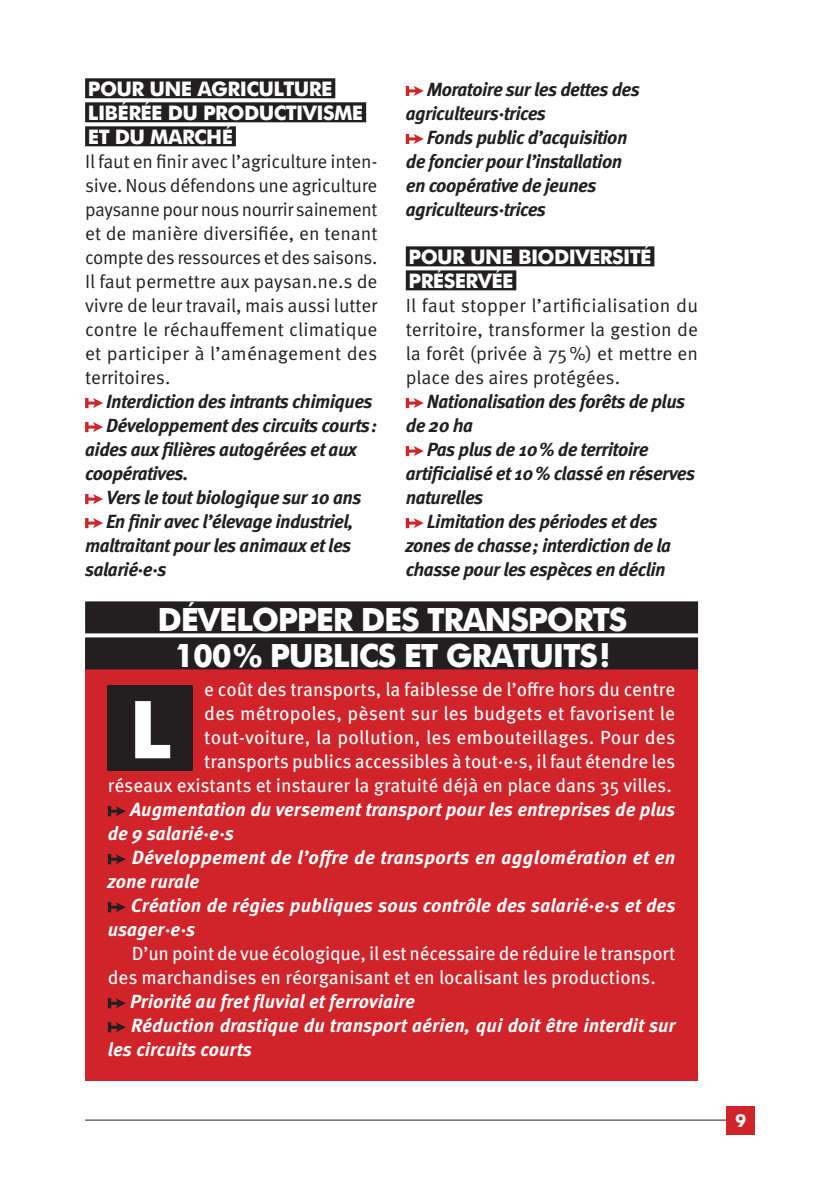
<style>
.page{position:relative;width:840px;height:1191px;background:#fff}
.page>*{position:absolute;margin:0;border:0;box-sizing:border-box;transform-origin:0 0}
.t1{font:700 80px "Futura";color:#fff}
.t2{font:700 32px "Futura";letter-spacing:-.04em;color:#fff}
.t3{font:700 20px/24px "Futura";letter-spacing:-.03em;color:#fff}
.t4{font:italic 700 19px/24px "Meta Pro";letter-spacing:-.03em;color:#231f20}
.t5{font:19px/24px "Meta Pro";color:#231f20;text-align:justify}
.t6{font:19px/24px "Meta Pro";color:#fff;text-align:right}
.t7{font:italic 700 19px/24px "Meta Pro";color:#fff}
.t8{font:700 18px "Futura";color:#fff}
</style>
<div class="page">
<hr style="left:85px;top:1119px;width:669px;height:1px;background:#231f20">
<div style="left:726px;top:1106px;width:28px;height:28px;background:#d1232a"></div>
<div style="left:85px;top:638px;width:612px;height:442px;background:#d1232a"></div>
<div style="left:108px;top:685px;width:85px;height:85px;background:#231f20"></div>
<svg style="left:108px;top:806px;width:18px;height:10px"></svg>
<svg style="left:108px;top:854px;width:18px;height:10px"></svg>
<svg style="left:108px;top:902px;width:18px;height:10px"></svg>
<svg style="left:108px;top:998px;width:18px;height:10px"></svg>
<svg style="left:108px;top:1022px;width:18px;height:10px"></svg>
<div style="left:85px;top:601px;width:612px;height:32px;background:#231f20"></div>
<div style="left:85px;top:637px;width:612px;height:32px;background:#231f20"></div>
<div style="left:85px;top:78px;width:250px;height:20px;background:#231f20"></div>
<div style="left:85px;top:102px;width:281px;height:20px;background:#231f20"></div>
<div style="left:85px;top:126px;width:151px;height:20px;background:#231f20"></div>
<svg style="left:85px;top:398px;width:18px;height:10px"></svg>
<svg style="left:85px;top:422px;width:18px;height:10px"></svg>
<svg style="left:85px;top:494px;width:18px;height:10px"></svg>
<svg style="left:85px;top:518px;width:18px;height:10px"></svg>
<div style="left:405px;top:246px;width:249px;height:20px;background:#231f20"></div>
<div style="left:405px;top:270px;width:111px;height:20px;background:#231f20"></div>
<svg style="left:405px;top:86px;width:18px;height:10px"></svg>
<svg style="left:405px;top:134px;width:18px;height:10px"></svg>
<svg style="left:405px;top:398px;width:18px;height:10px"></svg>
<svg style="left:405px;top:446px;width:18px;height:10px"></svg>
<svg style="left:405px;top:518px;width:18px;height:10px"></svg>
<p class="t3" style="left:88px;top:75px;width:130px;text-indent:109px">AGRICULTURE<br>LIBÉRÉE DU PRO</p>
<p class="t3" style="left:88px;top:75px;width:28px">POUR</p>
<p class="t3" style="left:149px;top:75px;width:15px">UNE</p>
<p class="t3" style="left:244px;top:99px;width:28px">DUCTIVISME</p>
<p class="t3" style="left:88px;top:123px;width:78px">ET DU MARC</p>
<p class="t3" style="left:206px;top:123px;width:28px">HÉ</p>
<p class="t5" style="left:85px;top:150px;width:294px">Il faut en finir avec l’agriculture inten&shy;sive. Nous défendons une agriculture paysanne pour nous nourrir sainement et de manière diversifiée, en tenant compte des ressources et des saisons.<br>Il faut permettre aux paysan.ne.s de vivre de leur travail, mais aussi lutter contre le réchauffement climatique et participer à l’aménagement des territoires.</p>
<p class="t4" style="left:106px;top:390px;width:268px">Interdiction des intrants chimiques</p>
<p class="t4" style="left:106px;top:414px;width:272px">Développement des circuits courts:</p>
<p class="t4" style="left:85px;top:438px;width:273px">aides aux filières autogérées et aux</p>
<p class="t4" style="left:85px;top:462px;width:105px">coopératives.</p>
<p class="t4" style="left:106px;top:486px;width:257px">Vers le tout biologique sur 10 ans</p>
<p class="t4" style="left:106px;top:510px;width:249px">En finir avec l’élevage industriel,</p>
<p class="t4" style="left:85px;top:534px;width:267px">maltraitant pour les animaux et les</p>
<p class="t4" style="left:85px;top:558px;width:83px">salarié·e·s</p>
<p class="t4" style="left:405px;top:78px;width:235px;text-indent:21px">Moratoire sur les dettes des agriculteurs·trices</p>
<p class="t4" style="left:405px;top:126px;width:223px;text-indent:21px">Fonds public d’acquisition de foncier pour l’installation en coopérative de jeunes agriculteurs·trices</p>
<p class="t3" style="left:408px;top:243px;width:28px">POUR</p>
<p class="t3" style="left:470px;top:243px;width:15px">UNE</p>
<p class="t3" style="left:518px;top:243px;width:62px">BIODIVERSIT</p>
<p class="t3" style="left:640px;top:243px;width:13px">É</p>
<p class="t3" style="left:408px;top:267px;width:49px">PRÉSERV</p>
<p class="t3" style="left:491px;top:267px;width:21px">ÉE</p>
<p class="t5" style="left:405px;top:294px;width:294px">Il faut stopper l’artificialisation du territoire, transformer la gestion de la forêt (privée à 75%) et mettre en place des aires protégées.</p>
<p class="t4" style="left:426px;top:390px;width:260px">Nationalisation des forêts de plus</p>
<p class="t4" style="left:405px;top:414px;width:69px">de 20 ha</p>
<p class="t4" style="left:426px;top:438px;width:223px">Pas plus de 10% de territoire</p>
<p class="t4" style="left:405px;top:462px;width:291px">artificialisé et 10% classé en réserves</p>
<p class="t4" style="left:405px;top:486px;width:79px">naturelles</p>
<p class="t4" style="left:426px;top:510px;width:232px">Limitation des périodes et des</p>
<p class="t4" style="left:405px;top:534px;width:267px">zones de chasse; interdiction de la</p>
<p class="t4" style="left:405px;top:558px;width:261px">chasse pour les espèces en déclin</p>
<h2 class="t2" style="left:157px;top:596px;width:61px">DÉVELOPPER</h2>
<h2 class="t2" style="left:360px;top:596px;width:87px">DES TRANSPORTS</h2>
<h2 class="t2" style="left:174px;top:632px;width:175px">100% PUBLICS</h2>
<h2 class="t2" style="left:403px;top:632px;width:60px">ET GRATUITS</h2>
<h2 class="t2" style="left:599px;top:632px;width:12px">!</h2>
<p class="t6" style="left:108px;top:678px;width:568px">e coût des transports, la faiblesse de l’offre hors du centre<br>des métropoles, pèsent sur les budgets et favorisent le tout-voiture, la pollution, les embouteillages. Pour des<br>transports publics accessibles à tout·e·s, il faut étendre les<br>réseaux existants et instaurer la gratuité déjà en place dans 35 villes.</p>
<p class="t7" style="left:108px;top:798px;width:568px;text-indent:22px">Augmentation du versement transport pour les entreprises de plus de 9 salarié·e·s</p>
<p class="t7" style="left:108px;top:846px;width:569px;text-indent:24px">Développement de l’offre de transports en agglomération et en zone rurale</p>
<p class="t7" style="left:108px;top:894px;width:569px;text-indent:23px">Création de régies publiques sous contrôle des salarié·e·s et des usager·e·s</p>
<p class="t6" style="left:108px;top:942px;width:569px;text-align:left;text-indent:24px">D’un point de vue écologique, il est nécessaire de réduire le transport des marchandises en réorganisant et en localisant les productions.</p>
<p class="t7" style="left:130px;top:990px;width:286px">Priorité au fret fluvial et ferroviaire</p>
<p class="t7" style="left:131px;top:1014px;width:545px">Réduction drastique du transport aérien, qui doit être interdit sur</p>
<p class="t7" style="left:108px;top:1038px;width:145px">les circuits courts</p>
<h1 class="t1" style="left:129px;top:671px;width:44px">L</h1>
<p class="t8" style="left:734px;top:1107px;width:13px">9</p>
</div>
